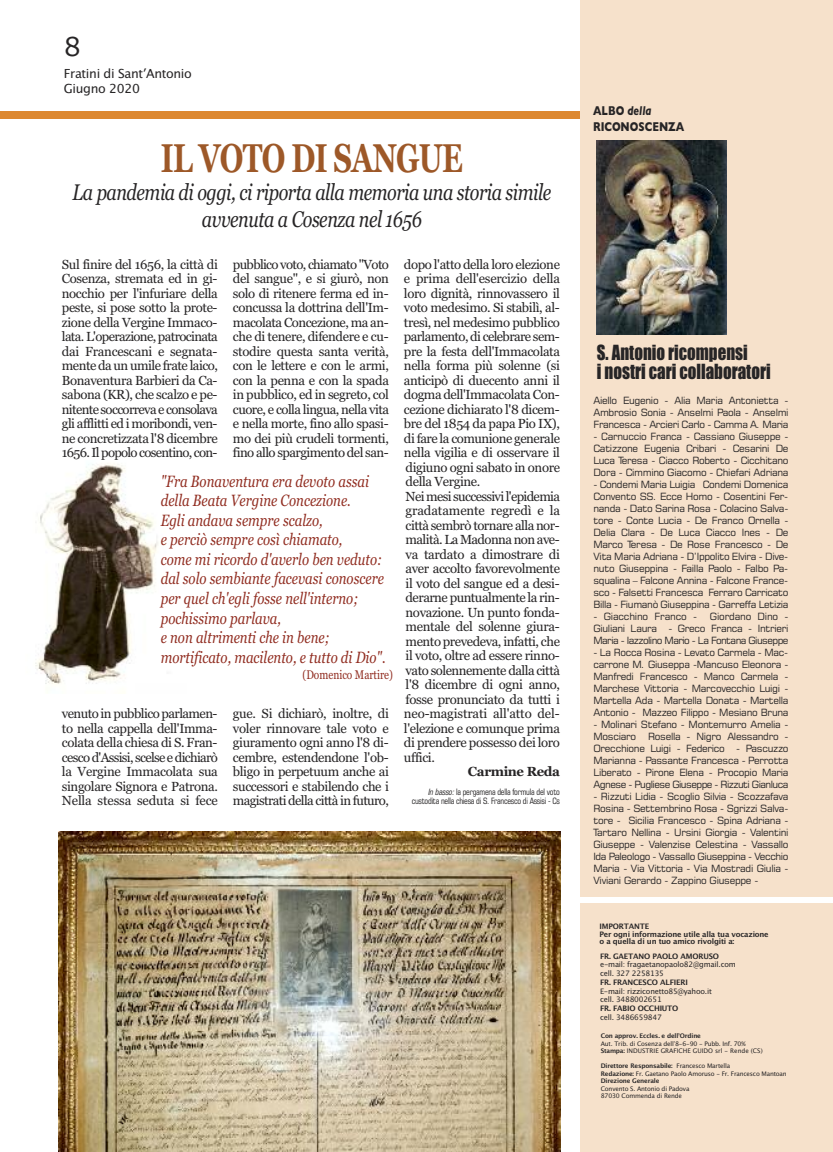
<style>
.page{position:relative;width:833px;height:1152px;background:#fff}
.page>*{position:absolute;margin:0;border:0;box-sizing:border-box;transform-origin:0 0}
.t1{font:700 40px "Georgia";letter-spacing:-.025em;color:#9d5828;scale:.72 1}
.t2{font:30px "Skia";color:#272526}
.t3{font:italic 22.5px/27.5px "Georgia";letter-spacing:-.025em;color:#272526;text-align:center;scale:.8 1}
.t4{font:19.25px/18.9px "Impact";color:#272526;scale:.88 1}
.t5{font:italic 16.25px/19.5px "Georgia";color:#912d21;scale:.81 1}
.t6{font:13.12px/14.5px "Georgia";letter-spacing:-.03em;color:#272526;text-align:justify}
.t7{font:700 13.12px "Georgia";letter-spacing:-.03em;color:#272526}
.t8{font:700 13px/15.5px "Gill Sans";color:#272526;scale:.79 1}
.t9{font:12.5px/15px "Lucida Grande";letter-spacing:-.025em;color:#272526}
.t10{font:12.5px "Georgia";color:#912d21;scale:.81 1}
.t11{font:10px/12px "Square 721 BT";letter-spacing:-.03em;color:#272526;text-align:justify}
.t12{font:condensed 8.75px/9.5px "Square 721 BT";letter-spacing:-.025em;color:#272526;text-align:right}
.t13{font:700 7.5px/7.5px "Lucida Grande";letter-spacing:-.025em;color:#272526}
.t14{font:7.5px/8.8px "Lucida Grande";letter-spacing:-.025em;color:#272526}
.t15{font:6.25px/7.5px "Lucida Grande";letter-spacing:-.025em;color:#272526}
.t16{font:6.25px/7.5px "Lucida Grande";color:#272526}
.s1{font-family:"Verdana"}
.s2{font-style:italic}
.s3{font-weight:700}
.s4{font-family:"Georgia";font-weight:700}
.s5{font-family:"Georgia"}
</style>
<div class="page">
<img style="left:59px;top:832px;width:501px;height:320px">
<div style="left:0;top:111px;width:608px;height:8px;background:#dd8830"></div>
<div style="left:581px;top:0;width:252px;height:1151px;background:#f6e1cb"></div>
<img style="left:596px;top:141px;width:130px;height:193px">
<div style="left:578px;top:897px;width:255px;height:6px;background:#fff"></div>
<img style="left:35px;top:463px;width:123px;height:221px">
<h2 class="t2" style="left:64px;top:28px;width:19px">8</h2>
<p class="t9" style="left:64px;top:66px;width:130px">Fratini di Sant<span class="s1">’</span>Antonio<br>Giugno 2020</p>
<h1 class="t1" style="left:161px;top:135px;width:421px">IL VOTO DI SANGUE</h1>
<h3 class="t3" style="left:72px;top:178px;width:600px">La pandemia di oggi, ci riporta alla memoria una storia simile avvenuta a Cosenza nel 1656</h3>
<p class="t6" style="left:62px;top:257px;width:157px">Sul finire del 1656, la città di Cosenza, stremata ed in gi&shy;nocchio per l'infuriare della peste, si pose sotto la prote&shy;zione della Vergine Immaco&shy;lata. L'operazione, patrocinata dai Francescani e segnata&shy;mente da un umile frate laico, Bonaventura Barbieri da Ca&shy;sabona (KR), che scalzo e pe&shy;nitente soccorreva e consolava gli afflitti ed i moribondi, ven&shy;ne concretizzata l'8 dicembre 1656. Il popolo cosentino, con-</p>
<p class="t6" style="left:233px;top:257px;width:157px">pubblico voto, chiamato "Voto del sangue", e si giurò, non solo di ritenere ferma ed in&shy;concussa la dottrina dell'Im&shy;macolata Concezione, ma an&shy;che di tenere, difendere e cu&shy;stodire questa santa verità, con le lettere e con le armi, con la penna e con la spada in pubblico, ed in segreto, col cuore, e colla lingua, nella vita e nella morte, fino allo spasi&shy;mo dei più crudeli tormenti, fino allo spargimento del san-</p>
<p class="t5" style="left:161px;top:471px;width:279px">"Fra Bonaventura era devoto assai della Beata Vergine Concezione.<br>Egli andava sempre scalzo,<br>e perciò sempre così chiamato,<br>come mi ricordo d'averlo ben veduto: dal solo sembiante facevasi conoscere per quel ch'egli fosse nell'interno; pochissimo parlava,<br>e non altrimenti che in bene; mortificato, macilento, e tutto di Dio".</p>
<p class="t10" style="left:302px;top:667px;width:113px">(Domenico Martire)</p>
<p class="t6" style="left:62px;top:706px;width:157px">venuto in pubblico parlamen&shy;to nella cappella dell'Imma&shy;colata della chiesa di S. Fran&shy;cesco d'Assisi, scelse e dichiarò la Vergine Immacolata sua singolare Signora e Patrona.<br>Nella stessa seduta si fece</p>
<p class="t6" style="left:233px;top:706px;width:157px">gue. Si dichiarò, inoltre, di voler rinnovare tale voto e giuramento ogni anno l'8 di&shy;cembre, estendendone l'ob&shy;bligo in perpetuum anche ai successori e stabilendo che i magistrati della città in futuro,</p>
<p class="t6" style="left:404px;top:257px;width:157px;text-align:left">dopo l'atto della loro elezione e prima dell'esercizio della loro dignità, rinnovassero il voto medesimo. Si stabilì, al&shy;tresì, nel medesimo pubblico parlamento, di celebrare sem&shy;pre la festa dell'Immacolata nella forma più solenne (si anticipò di duecento anni il dogma dell'Immacolata Con&shy;cezione dichiarato l'8 dicem&shy;bre del 1854 da papa Pio IX), di fare la comunione generale nella vigilia e di osservare il digiuno ogni sabato in onore della Vergine.<br>Nei mesi successivi l'epidemia gradatamente regredì e la città sembrò tornare alla nor&shy;malità. La Madonna non ave&shy;va tardato a dimostrare di aver accolto favorevolmente il voto del sangue ed a desi&shy;derarne puntualmente la rin&shy;novazione. Un punto fonda&shy;mentale del solenne giura&shy;mento prevedeva, infatti, che il voto, oltre ad essere rinno&shy;vato solennemente dalla città l'8 dicembre di ogni anno, fosse pronunciato da tutti i neo-magistrati all'atto del&shy;l'elezione e comunque prima di prendere possesso dei loro uffici.</p>
<p class="t7" style="left:468px;top:764px;width:94px">Carmine Reda</p>
<p class="t12" style="left:412px;top:787px;width:150px"><span class="s2">Inbasso:</span>la pergamena della formula del voto custodita nella chiesa di S. Francesco di Assisi - Cs</p>
<p class="t8" style="left:593px;top:103px;width:117px">ALBO <span class="s2">della<br></span>RICONOSCENZA</p>
<h3 class="t4" style="left:597px;top:344px;width:199px">S. Antonio ricompensi<br>i nostri cari collaboratori</h3>
<p class="t11" style="left:593px;top:395px;width:197px">Aiello Eugenio - Alia Maria Antonietta - Ambrosio Sonia - Anselmi Paola - Anselmi Francesca - Arcieri Carlo - Camma A. Maria</p>
<p class="t11" style="left:593px;top:431px;width:197px">- Carnuccio Franca - Cassiano Giuseppe - Catizzone Eugenia Cribari - Cesarini De Luca Teresa - Ciacco Roberto - Cicchitano Dora - Cimmino Giacomo - Chiefari Adriana</p>
<p class="t11" style="left:593px;top:479px;width:197px">- Condemi Maria Luigia Condemi Domenica Convento SS. Ecce Homo - Cosentini Fer&shy;nanda - Dato Sarina Rosa - Colacino Salva&shy;tore - Conte Lucia - De Franco Ornella - Delia Clara - De Luca Ciacco Ines - De Marco Teresa - De Rose Francesco - De Vita Maria Adriana - D’Ippolito Elvira - Dive&shy;nuto Giuseppina - Failla Paolo - Falbo Pa&shy;squalina – Falcone Annina - Falcone France&shy;sco - Falsetti Francesca Ferraro Carricato Billa - Fiumanò Giuseppina - Garreffa Letizia</p>
<p class="t11" style="left:593px;top:611px;width:105px">- Giacchino Franco -</p>
<p class="t11" style="left:593px;top:611px;width:197px;text-indent:116px">Giordano Dino - Giuliani Laura - Greco Franca - Intrieri Maria - Iazzolino Mario - La Fontana Giuseppe</p>
<p class="t11" style="left:593px;top:647px;width:197px">- La Rocca Rosina - Levato Carmela - Mac&shy;carrone M. Giuseppa -Mancuso Eleonora - Manfredi Francesco - Manco Carmela - Marchese Vittoria - Marcovecchio Luigi - Martella Ada - Martella Donata - Martella Antonio - Mazzeo Filippo - Mesiano Bruna</p>
<p class="t11" style="left:593px;top:719px;width:197px">- Molinari Stefano - Montemurro Amelia - Mosciaro Rosella - Nigro Alessandro - Orecchione Luigi - Federico - Pascuzzo Marianna - Passante Francesca - Perrotta Liberato - Pirone Elena - Procopio Maria Agnese - Pugliese Giuseppe - Rizzuti Gianluca</p>
<p class="t11" style="left:593px;top:791px;width:197px">- Rizzuti Lidia - Scoglio Silvia - Scozzafava Rosina - Settembrino Rosa - Sgrizzi Salva&shy;tore - Sicilia Francesco - Spina Adriana - Tartaro Nellina - Ursini Giorgia - Valentini Giuseppe - Valenzise Celestina - Vassallo Ida Paleologo - Vassallo Giuseppina - Vecchio Maria - Via Vittoria - Via Mostradi Giulia - Viviani Gerardo - Zappino Giuseppe -</p>
<p class="t13" style="left:599px;top:923px;width:171px">IMPORTANTE<br>Per ogni informazione utile alla tua vocazione o a quella di un tuo amico rivolgiti a:</p>
<p class="t13" style="left:600px;top:952px;width:120px">FR. GAETANO PAOLO AMORUSO</p>
<p class="t14" style="left:600px;top:960px;width:137px">e-mail: fragaetanopaolo82@gmail.com cell. 327 2258135</p>
<p class="t13" style="left:600px;top:978px;width:89px">FR. FRANCESCO ALFIERI</p>
<p class="t14" style="left:600px;top:986px;width:113px">E-mail: rizziconetto85@yahoo.it cell. 3488002651</p>
<p class="t13" style="left:600px;top:1004px;width:80px">FR. FABIO OCCHIUTO</p>
<p class="t14" style="left:600px;top:1013px;width:63px">cell. 3486659847</p>
<p class="t16" style="left:601px;top:1032px;width:163px"><span class="s3">Con approv. Eccles. e dell</span><span class="s4">’</span><span class="s3">Ordine<br></span>Aut. Trib. di Cosenza dell<span class="s5">’</span>8-6-90 - Pubb. Inf. 70%<br><span class="s3">Stampa:</span> INDUSTRIE GRAFICHE GUIDO srl - Rende (CS)</p>
<p class="t15" style="left:601px;top:1062px;width:187px"><span class="s3">Direttore Responsabile:</span> Francesco Martella<br><span class="s3">Redazione:</span> Fr. Gaetano Paolo Amoruso - Fr. Francesco Mantoan<br><span class="s3">Direzione Generale</span></p>
<p class="t15" style="left:601px;top:1085px;width:90px">Convento S. Antonio di Padova<br>87030 Commenda di Rende</p>
</div>
